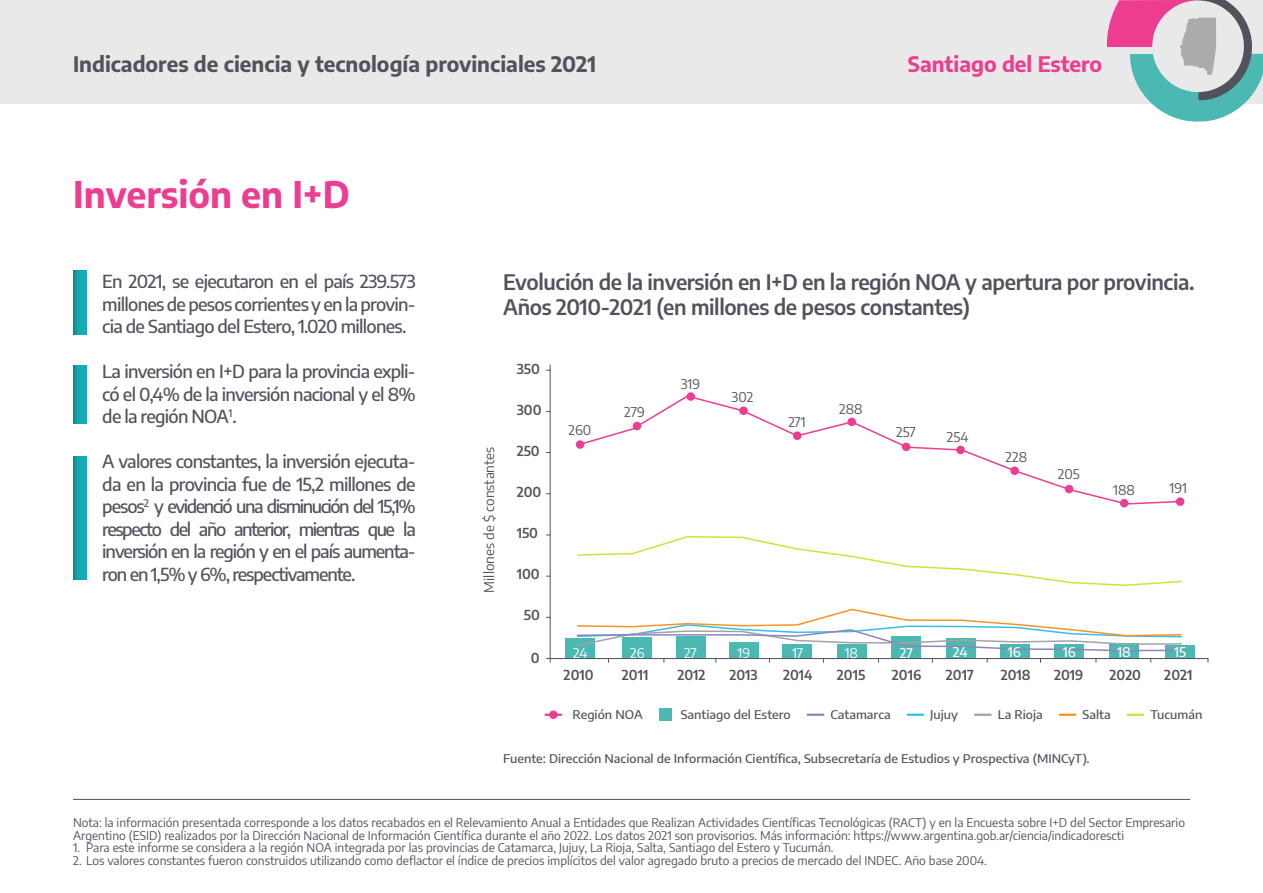
<style>
.page{position:relative;width:1263px;height:893px;background:#fff}
.page>*{position:absolute;margin:0;border:0;box-sizing:border-box;transform-origin:0 0}
.t1{font:700 36px "Encode Sans";color:#ed3d90}
.t2{font:600 21px/25.2px "Encode Sans";letter-spacing:-.02em;color:#50535c}
.t3{font:700 21px "Encode Sans";color:#50535c}
.t4{font:700 21px "Encode Sans";color:#ed3d90}
.t5{font:500 18px/22.5px "Encode Sans";letter-spacing:-.04em;color:#50535c;text-align:justify}
.t6{font:600 13.5px "Encode Sans";color:#50535c}
.t7{font:13.5px "Encode Sans";color:#50535c}
.t8{font:13.5px "Encode Sans";color:#fff}
.t9{font:500 13.5px "Encode Sans";color:#fff}
.t10{font:12px/12.8px "Encode Sans";color:#50535c}
.t11{font:500 12px "Encode Sans";color:#50535c;scale:1.05 1}
</style>
<div class="page">
<div style="left:565px;top:638px;width:30px;height:21px;background:#4bb9b1"></div>
<div style="left:622px;top:637px;width:30px;height:22px;background:#4bb9b1"></div>
<div style="left:676px;top:636px;width:30px;height:23px;background:#4bb9b1"></div>
<div style="left:729px;top:642px;width:29px;height:17px;background:#4bb9b1"></div>
<div style="left:782px;top:644px;width:30px;height:15px;background:#4bb9b1"></div>
<div style="left:837px;top:644px;width:30px;height:15px;background:#4bb9b1"></div>
<div style="left:891px;top:636px;width:30px;height:23px;background:#4bb9b1"></div>
<div style="left:946px;top:638px;width:29px;height:21px;background:#4bb9b1"></div>
<div style="left:1000px;top:644px;width:29px;height:15px;background:#4bb9b1"></div>
<div style="left:1054px;top:644px;width:30px;height:15px;background:#4bb9b1"></div>
<div style="left:1109px;top:643px;width:30px;height:16px;background:#4bb9b1"></div>
<div style="left:1165px;top:645px;width:30px;height:14px;background:#4bb9b1"></div>
<svg style="left:73px;top:365px;width:13px;height:59px"></svg>
<svg style="left:73px;top:270px;width:13px;height:64px"></svg>
<svg style="left:73px;top:456px;width:13px;height:123px;background:#15a1ab"></svg>
<hr style="left:73px;top:799px;width:1117px;height:1px;background:#50535c">
<hr style="left:550px;top:365px;width:1px;height:297px;background:#50535c">
<hr style="left:546px;top:658px;width:662px;height:1px;background:#50535c">
<svg style="left:577px;top:536px;width:605px;height:50px"></svg>
<div style="left:0;top:0;width:1263px;height:103px;background:#e9e9e9"></div>
<svg style="left:1107px;top:0;width:156px;height:122px"></svg>
<svg style="left:545px;top:714px;width:16px;height:2px"></svg>
<div style="left:549px;top:710px;width:9px;height:9px;background:#ed3d90;border-radius:50%"></div>
<div style="left:660px;top:709px;width:12px;height:12px;background:#4bb9b1"></div>
<svg style="left:1128px;top:714px;width:15px;height:2px"></svg>
<svg style="left:908px;top:714px;width:15px;height:2px"></svg>
<svg style="left:808px;top:714px;width:15px;height:2px"></svg>
<svg style="left:1060px;top:714px;width:15px;height:2px"></svg>
<svg style="left:975px;top:714px;width:16px;height:2px"></svg>
<svg style="left:686px;top:392px;width:9px;height:9px"></svg>
<div style="left:1120px;top:499px;width:8px;height:8px;background:#ed3d90;border-radius:50%"></div>
<svg style="left:576px;top:394px;width:607px;height:111px"></svg>
<svg style="left:576px;top:608px;width:606px;height:44px"></svg>
<h2 class="t3" style="left:73px;top:49px;width:525px">Indicadores de ciencia y tecnología provinciales 2021</h2>
<h2 class="t4" style="left:908px;top:49px;width:196px">Santiago del Estero</h2>
<h1 class="t1" style="left:73px;top:168px;width:278px">Inversión en I+D</h1>
<h3 class="t5" style="left:102px;top:270px;width:315px">En 2021, se ejecutaron en el país 239.573 millones de pesos corrientes y en la provin&shy;cia de Santiago del Estero, 1.020 millones.</h3>
<h3 class="t5" style="left:102px;top:360px;width:315px">La inversión en I+D para la provincia expli&shy;có el 0,4% de la inversión nacional y el 8% de la región NOA<sup>1</sup>.</h3>
<p class="t5" style="left:102px;top:450px;width:315px">A valores constantes, la inversión ejecuta&shy;da en la provincia fue de 15,2 millones de pesos<sup>2</sup> y evidenció una disminución del 15,1% respecto del año anterior, mientras que la inversión en la región y en el país aumenta&shy;ron en 1,5% y 6%, respectivamente.</p>
<h2 class="t2" style="left:503px;top:268px;width:693px">Evolución de la inversión en I+D en la región NOA y apertura por provincia.<br>Años 2010-2021 (en millones de pesos constantes)</h2>
<p class="t7" style="left:480px;top:593px;width:147px;rotate:-90deg">Millones de $ constantes</p>
<p class="t6" style="left:517px;top:360px;width:25px">350</p>
<p class="t6" style="left:517px;top:401px;width:26px">300</p>
<p class="t6" style="left:517px;top:442px;width:25px">250</p>
<p class="t6" style="left:517px;top:483px;width:26px">200</p>
<p class="t6" style="left:517px;top:524px;width:23px">150</p>
<p class="t6" style="left:517px;top:564px;width:25px">100</p>
<p class="t6" style="left:524px;top:605px;width:18px">50</p>
<p class="t6" style="left:531px;top:648px;width:10px">0</p>
<p class="t7" style="left:568px;top:420px;width:24px">260</p>
<p class="t7" style="left:624px;top:402px;width:22px">279</p>
<p class="t7" style="left:681px;top:374px;width:21px">319</p>
<p class="t7" style="left:731px;top:387px;width:23px">302</p>
<p class="t7" style="left:788px;top:412px;width:19px">271</p>
<p class="t7" style="left:839px;top:400px;width:25px">288</p>
<p class="t7" style="left:896px;top:423px;width:21px">257</p>
<p class="t7" style="left:947px;top:427px;width:23px">254</p>
<p class="t7" style="left:1005px;top:448px;width:23px">228</p>
<p class="t7" style="left:1058px;top:465px;width:23px">205</p>
<p class="t7" style="left:1113px;top:480px;width:23px">188</p>
<p class="t7" style="left:1169px;top:478px;width:19px">191</p>
<p class="t8" style="left:573px;top:643px;width:16px">24</p>
<p class="t8" style="left:630px;top:643px;width:16px">26</p>
<p class="t8" style="left:684px;top:643px;width:14px">27</p>
<p class="t8" style="left:737px;top:643px;width:14px">19</p>
<p class="t8" style="left:792px;top:643px;width:13px">17</p>
<p class="t8" style="left:845px;top:643px;width:15px">18</p>
<p class="t9" style="left:900px;top:643px;width:14px">27</p>
<p class="t9" style="left:953px;top:643px;width:16px">24</p>
<p class="t9" style="left:1008px;top:643px;width:15px">16</p>
<p class="t9" style="left:1063px;top:643px;width:15px">16</p>
<p class="t9" style="left:1117px;top:643px;width:15px">18</p>
<p class="t9" style="left:1174px;top:643px;width:14px">15</p>
<p class="t6" style="left:564px;top:665px;width:32px">2010</p>
<p class="t6" style="left:622px;top:665px;width:28px">2011</p>
<p class="t6" style="left:677px;top:665px;width:30px">2012</p>
<p class="t6" style="left:729px;top:665px;width:30px">2013</p>
<p class="t6" style="left:783px;top:665px;width:31px">2014</p>
<p class="t6" style="left:837px;top:665px;width:30px">2015</p>
<p class="t6" style="left:892px;top:665px;width:31px">2016</p>
<p class="t6" style="left:946px;top:665px;width:29px">2017</p>
<p class="t6" style="left:1001px;top:665px;width:32px">2018</p>
<p class="t6" style="left:1054px;top:665px;width:31px">2019</p>
<p class="t6" style="left:1109px;top:665px;width:33px">2020</p>
<p class="t6" style="left:1164px;top:665px;width:30px">2021</p>
<p class="t11" style="left:572px;top:706px;width:69px">Región NOA</p>
<p class="t11" style="left:681px;top:706px;width:106px">Santiago del Estero</p>
<p class="t11" style="left:830px;top:706px;width:59px">Catamarca</p>
<p class="t11" style="left:930px;top:706px;width:28px">Jujuy</p>
<p class="t11" style="left:998px;top:706px;width:44px">La Rioja</p>
<p class="t11" style="left:1082px;top:706px;width:28px">Salta</p>
<p class="t11" style="left:1150px;top:706px;width:51px">Tucumán</p>
<p class="t11" style="left:503px;top:750px;width:560px">Fuente: Dirección Nacional de Información Científica, Subsecretaría de Estudios y Prospectiva (MINCyT).</p>
<p class="t10" style="left:73px;top:816px;width:1113px">Nota: la información presentada corresponde a los datos recabados en el Relevamiento Anual a Entidades que Realizan Actividades Científicas Tecnológicas (RACT) y en la Encuesta sobre I+D del Sector Empresario<br>Argentino (ESID) realizados por la Dirección Nacional de Información Científica durante el año 2022. Los datos 2021 son provisorios. Más información: https://www.argentina.gob.ar/ciencia/indicadorescti</p>
<p class="t10" style="left:73px;top:841px;width:762px">1. Para este informe se considera a la región NOA integrada por las provincias de Catamarca, Jujuy, La Rioja, Salta, Santiago del Estero y Tucumán.</p>
<p class="t10" style="left:73px;top:854px;width:915px">2. Los valores constantes fueron construidos utilizando como deflactor el índice de precios implícitos del valor agregado bruto a precios de mercado del INDEC. Año base 2004.</p>
</div>
